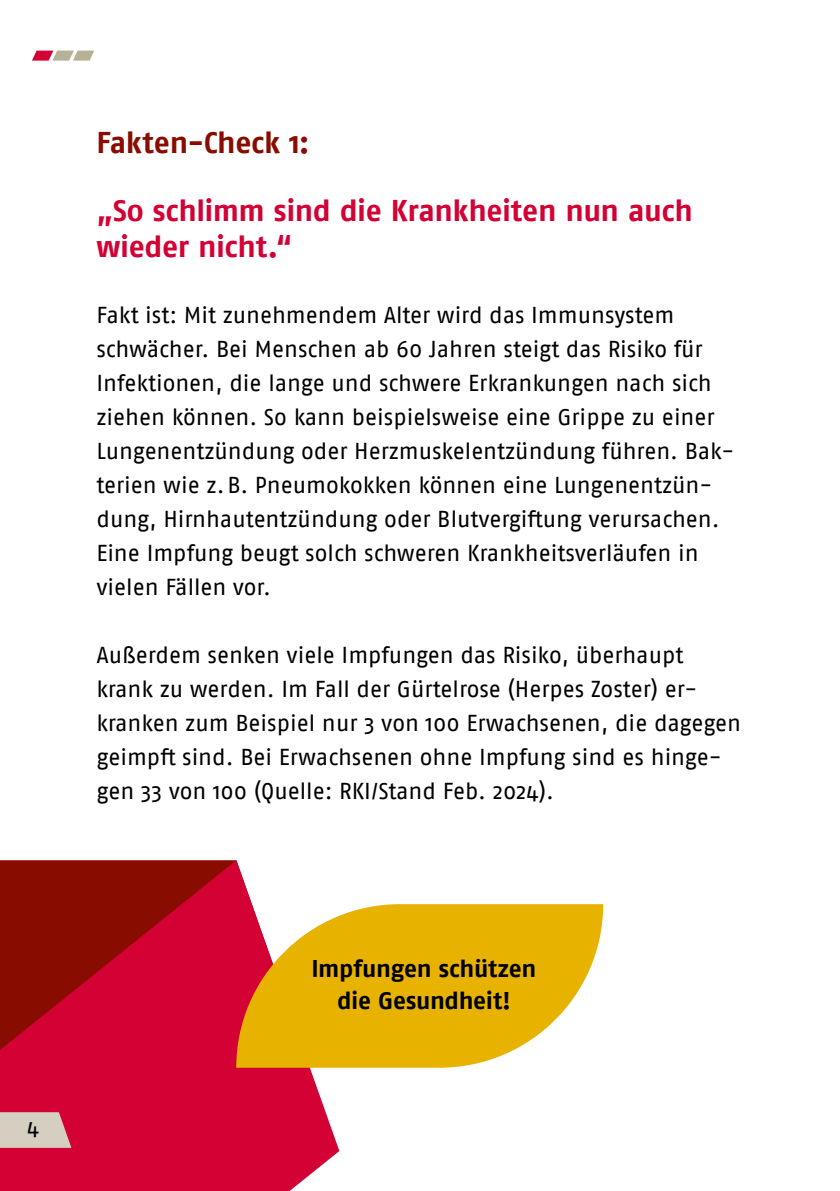
<style>
.page{position:relative;width:840px;height:1191px;background:#fff}
.page>*{position:absolute;margin:0;border:0;box-sizing:border-box;transform-origin:0 0}
.id165982{font:700 30px/36px "Fago Pro";letter-spacing:-.015em;color:#d30134}
.id80571{font:700 30px "Fago Pro";letter-spacing:-.01em;color:#890c00}
.t1{font:700 24.2px/31.6px "Fago Pro";letter-spacing:-.01em;color:#000;text-align:center}
.id142416{font:23px/34px "Fago Pro";letter-spacing:-.005em;color:#000}
.t2{font:22.6px "Fago Pro";color:#000}
</style>
<div class="page">
<svg style="left:32px;top:51px;width:62px;height:10px"></svg>
<svg style="left:0;top:860px;width:339px;height:331px;background:#c41435"></svg>
<svg style="left:236px;top:904px;width:367px;height:163px;background:#eab526"></svg>
<svg style="left:0;top:1112px;width:71px;height:35px;background:#d3bcb3"></svg>
<h2 class="id80571" style="left:96px;top:125px;width:215px">Fakten-Check 1:</h2>
<p class="id165982" style="left:96px;top:193px;width:597px">„So schlimm sind die Krankheiten nun auch wieder nicht.“</p>
<p class="id142416" style="left:96px;top:298px;width:639px">Fakt ist: Mit zunehmendem Alter wird das Immunsystem schwächer. Bei Menschen ab 60 Jahren steigt das Risiko für Infektionen, die lange und schwere Erkrankungen nach sich ziehen können. So kann beispielsweise eine Grippe zu einer Lungenentzündung oder Herzmuskelentzündung führen. Bak&shy;terien wie z.B. Pneumokokken können eine Lungenentzün&shy;dung, Hirnhautentzündung oder Blutvergiftung verursachen.<br>Eine Impfung beugt solch schweren Krankheitsverläufen in vielen Fällen vor.</p>
<p class="id142416" style="left:96px;top:638px;width:645px">Außerdem senken viele Impfungen das Risiko, überhaupt krank zu werden. Im Fall der Gürtelrose (Herpes Zoster) er&shy;kranken zum Beispiel nur 3 von 100 Erwachsenen, die dagegen geimpft sind. Bei Erwachsenen ohne Impfung sind es hinge&shy;gen 33 von 100 (Quelle: RKI/Stand Feb. 2024).</p>
<p class="t2" style="left:27px;top:1115px;width:14px">4</p>
<p class="t1" style="left:311px;top:952px;width:226px">Impfungen schützen die Gesundheit!</p>
</div>
